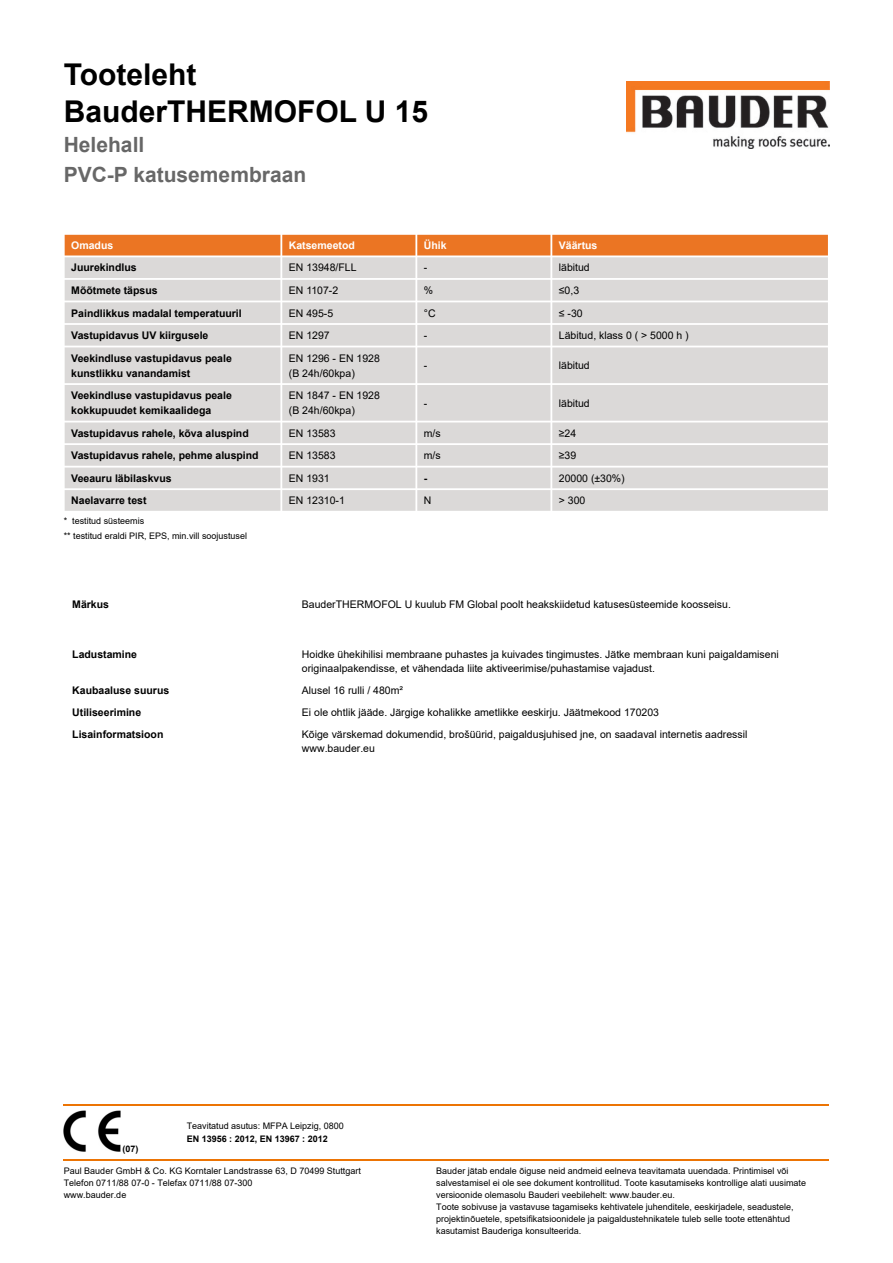
<style>
.page{position:relative;width:893px;height:1263px;background:#fff}
.page>*{position:absolute;margin:0;border:0;box-sizing:border-box;transform-origin:0 0}
.t1{font:700 30px "Arial";color:#000}
.t2{font:700 21px "Arial";color:rgb(0 0 0/.6)}
.t3{font:700 21px "Arial";color:rgb(0 0 0/.6)}
.t4{font:10.5px "Arial";color:#000}
.t5{font:700 10.5px "Arial";color:#000}
.t6{font:700 10.5px "Arial";color:#fff}
.t7{font:9px "Arial";color:#000}
.t8{font:700 9px "Arial";color:#000}
</style>
<div class="page">
<img style="left:627px;top:82px;width:202px;height:67px">
<hr style="left:64px;top:1105px;width:765px;height:1px;background:#ec7404">
<hr style="left:64px;top:1159px;width:765px;height:1px;background:#ec7404">
<img style="left:64px;top:1110px;width:56px;height:42px">
<div style="left:64px;top:234px;width:765px;height:22px;background:#eb7523"></div>
<div style="left:65px;top:257px;width:763px;height:254px;background:#dbd9d8"></div>
<hr style="left:63px;top:233px;width:2px;height:280px;background:#fff">
<hr style="left:828px;top:233px;width:2px;height:280px;background:#fff">
<hr style="left:280px;top:234px;width:2px;height:278px;background:#fff">
<hr style="left:415px;top:234px;width:2px;height:278px;background:#fff">
<hr style="left:550px;top:234px;width:2px;height:278px;background:#fff">
<hr style="left:64px;top:233px;width:765px;height:2px;background:#fff">
<hr style="left:64px;top:301px;width:765px;height:1px;background:#fff">
<hr style="left:64px;top:323px;width:765px;height:2px;background:#fff">
<hr style="left:64px;top:421px;width:765px;height:1px;background:#fff">
<hr style="left:64px;top:443px;width:765px;height:2px;background:#fff">
<hr style="left:64px;top:466px;width:765px;height:2px;background:#fff">
<hr style="left:64px;top:488px;width:765px;height:2px;background:#fff">
<hr style="left:64px;top:255px;width:765px;height:2px;background:#fff">
<hr style="left:64px;top:278px;width:765px;height:2px;background:#fff">
<hr style="left:64px;top:346px;width:765px;height:1px;background:#fff">
<hr style="left:64px;top:383px;width:765px;height:2px;background:#fff">
<p class="t1" style="left:64px;top:63px;width:134px">Tooteleht</p>
<p class="t1" style="left:64px;top:100px;width:366px">BauderTHERMOFOL U 15</p>
<p class="t3" style="left:64px;top:137px;width:82px">Helehall</p>
<p class="t2" style="left:64px;top:167px;width:244px">PVC-P katusemembraan</p>
<p class="t6" style="left:71px;top:241px;width:44px">Omadus</p>
<p class="t6" style="left:289px;top:241px;width:68px">Katsemeetod</p>
<p class="t6" style="left:424px;top:241px;width:24px">Ühik</p>
<p class="t6" style="left:559px;top:241px;width:40px">Väärtus</p>
<p class="t5" style="left:71px;top:264px;width:67px">Juurekindlus</p>
<p class="t4" style="left:289px;top:264px;width:69px">EN 13948/FLL</p>
<p class="t4" style="left:424px;top:264px;width:5px">-</p>
<p class="t4" style="left:559px;top:264px;width:32px">läbitud</p>
<p class="t5" style="left:71px;top:286px;width:88px">Mõõtmete täpsus</p>
<p class="t4" style="left:289px;top:286px;width:51px">EN 1107-2</p>
<p class="t4" style="left:424px;top:286px;width:11px">%</p>
<p class="t4" style="left:559px;top:286px;width:22px">≤0,3</p>
<p class="t5" style="left:71px;top:309px;width:172px">Paindlikkus madalal temperatuuril</p>
<p class="t4" style="left:289px;top:309px;width:46px">EN 495-5</p>
<p class="t4" style="left:424px;top:309px;width:13px">°C</p>
<p class="t4" style="left:559px;top:309px;width:25px">≤ -30</p>
<p class="t5" style="left:71px;top:331px;width:139px">Vastupidavus UV kiirgusele</p>
<p class="t4" style="left:289px;top:331px;width:42px">EN 1297</p>
<p class="t4" style="left:424px;top:331px;width:5px">-</p>
<p class="t4" style="left:559px;top:331px;width:131px">Läbitud, klass 0 ( &gt; 5000 h )</p>
<p class="t5" style="left:71px;top:354px;width:162px">Veekindluse vastupidavus peale</p>
<p class="t5" style="left:71px;top:369px;width:121px">kunstlikku vanandamist</p>
<p class="t4" style="left:289px;top:354px;width:93px">EN 1296 - EN 1928</p>
<p class="t4" style="left:289px;top:369px;width:67px">(B 24h/60kpa)</p>
<p class="t4" style="left:424px;top:361px;width:5px">-</p>
<p class="t4" style="left:559px;top:361px;width:32px">läbitud</p>
<p class="t5" style="left:71px;top:391px;width:162px">Veekindluse vastupidavus peale</p>
<p class="t5" style="left:71px;top:406px;width:142px">kokkupuudet kemikaalidega</p>
<p class="t4" style="left:289px;top:391px;width:93px">EN 1847 - EN 1928</p>
<p class="t4" style="left:289px;top:406px;width:67px">(B 24h/60kpa)</p>
<p class="t4" style="left:424px;top:399px;width:5px">-</p>
<p class="t4" style="left:559px;top:399px;width:32px">läbitud</p>
<p class="t5" style="left:71px;top:429px;width:179px">Vastupidavus rahele, kõva aluspind</p>
<p class="t4" style="left:289px;top:429px;width:48px">EN 13583</p>
<p class="t4" style="left:424px;top:429px;width:18px">m/s</p>
<p class="t4" style="left:559px;top:429px;width:19px">≥24</p>
<p class="t5" style="left:71px;top:451px;width:189px">Vastupidavus rahele, pehme aluspind</p>
<p class="t4" style="left:289px;top:451px;width:48px">EN 13583</p>
<p class="t4" style="left:424px;top:451px;width:18px">m/s</p>
<p class="t4" style="left:559px;top:451px;width:19px">≥39</p>
<p class="t5" style="left:71px;top:474px;width:102px">Veeauru läbilaskvus</p>
<p class="t4" style="left:289px;top:474px;width:42px">EN 1931</p>
<p class="t5" style="left:424px;top:474px;width:5px">-</p>
<p class="t4" style="left:559px;top:474px;width:67px">20000 (±30%)</p>
<p class="t5" style="left:71px;top:497px;width:77px">Naelavarre test</p>
<p class="t4" style="left:289px;top:497px;width:58px">EN 12310-1</p>
<p class="t4" style="left:424px;top:497px;width:9px">N</p>
<p class="t4" style="left:559px;top:497px;width:28px">&gt; 300</p>
<p class="t7" style="left:64px;top:518px;width:82px">* testitud süsteemis</p>
<p class="t7" style="left:64px;top:533px;width:185px">** testitud eraldi PIR, EPS, min.vill soojustusel</p>
<p class="t5" style="left:72px;top:600px;width:38px">Märkus</p>
<p class="t4" style="left:302px;top:600px;width:430px">BauderTHERMOFOL U kuulub FM Global poolt heakskiidetud katusesüsteemide koosseisu.</p>
<p class="t5" style="left:72px;top:650px;width:66px">Ladustamine</p>
<p class="t4" style="left:302px;top:650px;width:478px">Hoidke ühekihilisi membraane puhastes ja kuivades tingimustes. Jätke membraan kuni paigaldamiseni</p>
<p class="t4" style="left:302px;top:664px;width:355px">originaalpakendisse, et vähendada liite aktiveerimise/puhastamise vajadust.</p>
<p class="t5" style="left:72px;top:686px;width:99px">Kaubaaluse suurus</p>
<p class="t4" style="left:302px;top:686px;width:103px">Alusel 16 rulli / 480m²</p>
<p class="t5" style="left:72px;top:709px;width:70px">Utiliseerimine</p>
<p class="t4" style="left:302px;top:708px;width:359px">Ei ole ohtlik jääde. Järgige kohalikke ametlikke eeskirju. Jäätmekood 170203</p>
<p class="t5" style="left:72px;top:731px;width:93px">Lisainformatsioon</p>
<p class="t4" style="left:302px;top:731px;width:447px">Kõige värskemad dokumendid, brošüürid, paigaldusjuhised jne, on saadaval internetis aadressil</p>
<p class="t4" style="left:302px;top:745px;width:75px">www.bauder.eu</p>
<p class="t7" style="left:187px;top:1123px;width:159px">Teavitatud asutus: MFPA Leipzig, 0800</p>
<p class="t8" style="left:187px;top:1135px;width:143px">EN 13956 : 2012, EN 13967 : 2012</p>
<p class="t7" style="left:64px;top:1167px;width:299px">Paul Bauder GmbH &amp; Co. KG Korntaler Landstrasse 63, D 70499 Stuttgart</p>
<p class="t7" style="left:64px;top:1179px;width:190px">Telefon 0711/88 07-0 - Telefax 0711/88 07-300</p>
<p class="t7" style="left:64px;top:1191px;width:64px">www.bauder.de</p>
<p class="t8" style="left:123px;top:1145px;width:18px">(07)</p>
<p class="t7" style="left:436px;top:1167px;width:354px">Bauder jätab endale õiguse neid andmeid eelneva teavitamata uuendada. Printimisel või</p>
<p class="t7" style="left:436px;top:1179px;width:371px">salvestamisel ei ole see dokument kontrollitud. Toote kasutamiseks kontrollige alati uusimate</p>
<p class="t7" style="left:436px;top:1191px;width:240px">versioonide olemasolu Bauderi veebilehelt: www.bauder.eu.</p>
<p class="t7" style="left:436px;top:1203px;width:359px">Toote sobivuse ja vastavuse tagamiseks kehtivatele juhenditele, eeskirjadele, seadustele,</p>
<p class="t7" style="left:436px;top:1215px;width:355px">projektinõuetele, spetsifikatsioonidele ja paigaldustehnikatele tuleb selle toote ettenähtud</p>
<p class="t7" style="left:436px;top:1227px;width:147px">kasutamist Bauderiga konsulteerida.</p>
</div>
